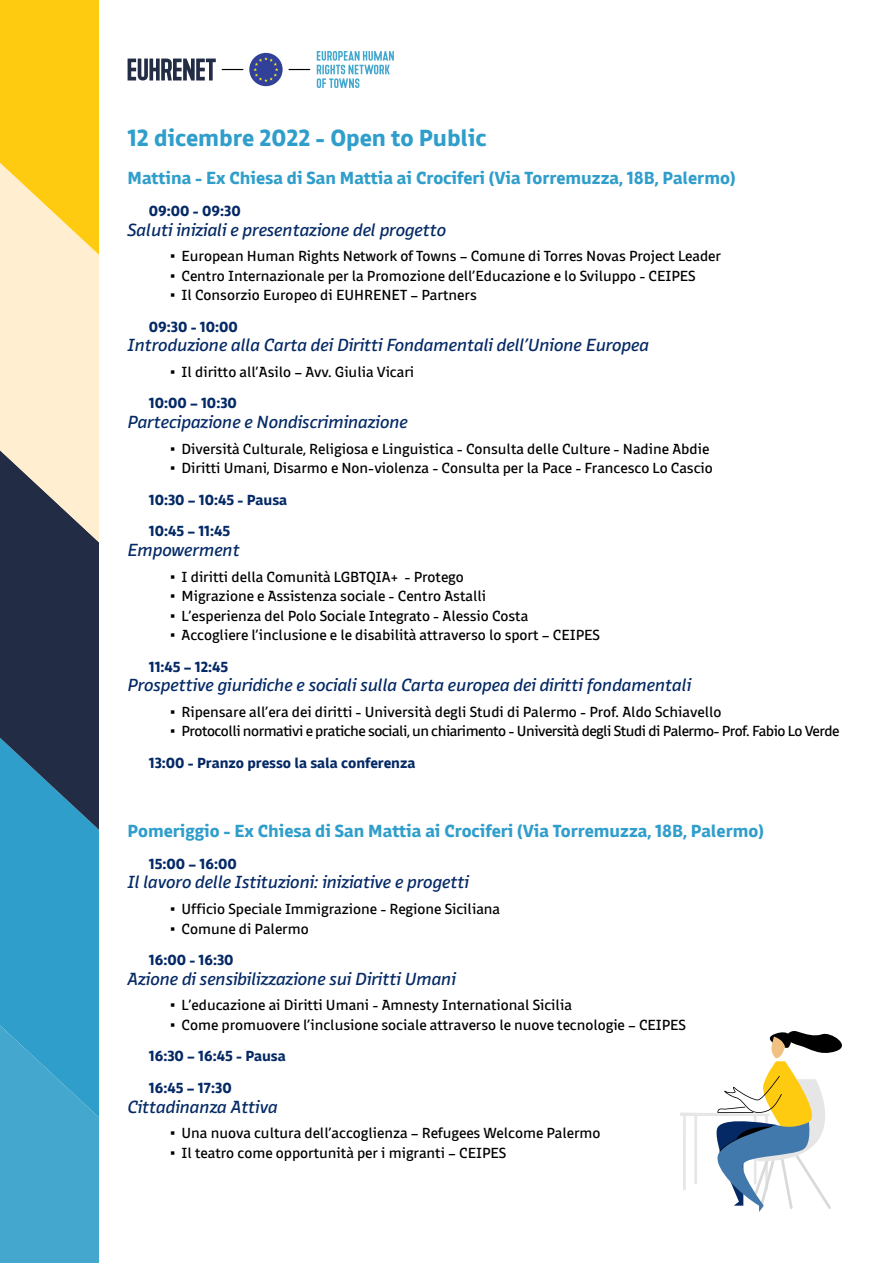
<style>
.page{position:relative;width:893px;height:1263px;background:#fff}
.page>*{position:absolute;margin:0;border:0;box-sizing:border-box;transform-origin:0 0}
.t1{font:700 24px "Domotika Pro";color:#309ecb}
.t2{font:italic 18px "Domotika Pro";color:#042965}
.t3{font:700 18px "Domotika Pro";color:#309ecb}
.t4{font:15px/31.5px "Domotika Pro";color:#000}
.t5{font:15px/31.5px "Domotika Pro";letter-spacing:-.03em;color:#000}
.t6{font:700 15px "Domotika Pro";color:#042965}
.s1{font-family:"Arial"}
.s2{font-weight:700;color:#042965}
</style>
<div class="page">
<div style="left:249px;top:53px;width:34px;height:33px;background:#314199;border-radius:50%"></div>
<svg style="left:254px;top:57px;width:24px;height:25px"></svg>
<svg style="left:222px;top:69px;width:21px;height:1px"></svg>
<svg style="left:288px;top:69px;width:22px;height:1px"></svg>
<svg style="left:128px;top:59px;width:88px;height:21px"></svg>
<svg style="left:317px;top:51px;width:77px;height:37px"></svg>
<div style="left:0;top:1237px;width:99px;height:26px;background:#44a7ce"></div>
<svg style="left:0;top:0;width:99px;height:1237px;background:#829e8d"></svg>
<svg style="left:680px;top:1031px;width:162px;height:181px"></svg>
<h1 class="t1" style="left:128px;top:124px;width:361px">12 dicembre 2022 - Open to Public</h1>
<p class="t3" style="left:128px;top:167px;width:609px">Mattina - Ex Chiesa di San Mattia ai Crociferi (Via Torremuzza, 18B, Palermo)</p>
<p class="t6" style="left:149px;top:202px;width:93px">09:00 - 09:30</p>
<p class="t2" style="left:128px;top:218px;width:320px">Saluti iniziali e presentazione del progetto</p>
<p class="t4" style="left:170px;top:240px;width:552px"><span class="s1">▪</span> European Human Rights Network of Towns – Comune di Torres Novas Project Leader</p>
<p class="t4" style="left:170px;top:260px;width:527px"><span class="s1">▪</span> Centro Internazionale per la Promozione dell’Educazione e lo Sviluppo - CEIPES</p>
<p class="t4" style="left:149px;top:279px;width:329px;text-indent:21px"><span class="s1">▪</span> Il Consorzio Europeo di EUHRENET – Partners<br><span class="s2">09:30 - 10:00</span></p>
<p class="t2" style="left:128px;top:334px;width:523px">Introduzione alla Carta dei Diritti Fondamentali dell’Unione Europea</p>
<p class="t4" style="left:149px;top:356px;width:267px;text-indent:21px"><span class="s1">▪</span> Il diritto all’Asilo – Avv. Giulia Vicari<br><span class="s2">10:00 – 10:30</span></p>
<p class="t2" style="left:128px;top:411px;width:282px">Partecipazione e Nondiscriminazione</p>
<p class="t4" style="left:170px;top:433px;width:541px"><span class="s1">▪</span> Diversità Culturale, Religiosa e Linguistica - Consulta delle Culture - Nadine Abdie</p>
<p class="t4" style="left:149px;top:452px;width:566px;text-indent:21px"><span class="s1">▪</span> Diritti Umani, Disarmo e Non-violenza - Consulta per la Pace - Francesco Lo Cascio<br><span class="s2">10:30 – 10:45 - Pausa<br>10:45 – 11:45</span></p>
<p class="t2" style="left:128px;top:539px;width:114px">Empowerment</p>
<p class="t4" style="left:170px;top:560px;width:295px"><span class="s1">▪</span> I diritti della Comunità LGBTQIA+ - Protego</p>
<p class="t4" style="left:170px;top:580px;width:318px"><span class="s1">▪</span> Migrazione e Assistenza sociale - Centro Astalli</p>
<p class="t4" style="left:170px;top:599px;width:360px"><span class="s1">▪</span> L’esperienza del Polo Sociale Integrato - Alessio Costa</p>
<p class="t4" style="left:149px;top:619px;width:453px;text-indent:21px"><span class="s1">▪</span> Accogliere l’inclusione e le disabilità attraverso lo sport – CEIPES<br><span class="s2">11:45 – 12:45</span></p>
<p class="t2" style="left:128px;top:674px;width:565px">Prospettive giuridiche e sociali sulla Carta europea dei diritti fondamentali</p>
<p class="t4" style="left:170px;top:696px;width:553px"><span class="s1">▪</span> Ripensare all’era dei diritti - Università degli Studi di Palermo - Prof. Aldo Schiavello</p>
<p class="t5" style="left:149px;top:715px;width:692px;text-indent:21px"><span class="s1">▪</span> Protocolli normativi e pratiche sociali, un chiarimento - Università degli Studi di Palermo- Prof. Fabio Lo Verde<br><span class="s2">13:00 - Pranzo presso la sala conferenza</span></p>
<p class="t3" style="left:128px;top:820px;width:638px">Pomeriggio - Ex Chiesa di San Mattia ai Crociferi (Via Torremuzza, 18B, Palermo)</p>
<p class="t6" style="left:149px;top:854px;width:89px">15:00 – 16:00</p>
<p class="t2" style="left:128px;top:871px;width:343px">Il lavoro delle Istituzioni: iniziative e progetti</p>
<p class="t4" style="left:170px;top:893px;width:332px"><span class="s1">▪</span> Ufficio Speciale Immigrazione - Regione Siciliana</p>
<p class="t4" style="left:149px;top:912px;width:161px;text-indent:21px"><span class="s1">▪</span> Comune di Palermo<br><span class="s2">16:00 - 16:30</span></p>
<p class="t2" style="left:128px;top:968px;width:330px">Azione di sensibilizzazione sui Diritti Umani</p>
<p class="t4" style="left:170px;top:989px;width:403px"><span class="s1">▪</span> L’educazione ai Diritti Umani - Amnesty International Sicilia</p>
<p class="t4" style="left:149px;top:1009px;width:539px;text-indent:21px"><span class="s1">▪</span> Come promuovere l’inclusione sociale attraverso le nuove tecnologie – CEIPES<br><span class="s2">16:30 – 16:45 - Pausa<br>16:45 – 17:30</span></p>
<p class="t2" style="left:128px;top:1095px;width:152px">Cittadinanza Attiva</p>
<p class="t4" style="left:170px;top:1117px;width:432px"><span class="s1">▪</span> Una nuova cultura dell’accoglienza – Refugees Welcome Palermo</p>
<p class="t4" style="left:170px;top:1136px;width:338px"><span class="s1">▪</span> Il teatro come opportunità per i migranti – CEIPES</p>
</div>
